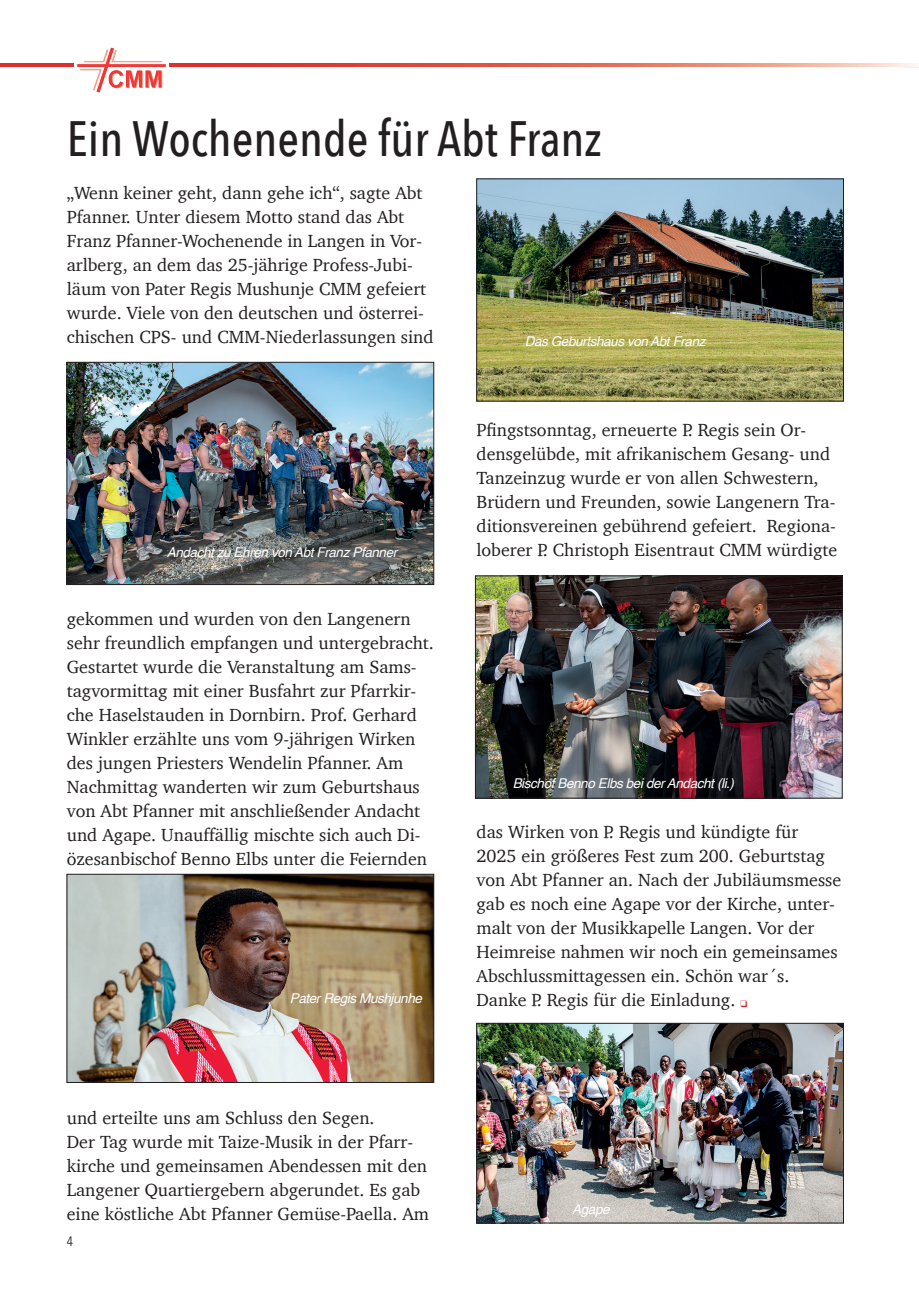
<style>
.page{position:relative;width:919px;height:1289px;background:#fff}
.page>*{position:absolute;margin:0;border:0;box-sizing:border-box;transform-origin:0 0}
.t1{font:500 49.5px "Avenir Next Condensed";color:#231f20}
.t2{font:18px/24px "Charter";color:#231f20}
.t3{font:italic 13.5px "Helvetica";letter-spacing:-.03em;color:#fff}
.t4{font:13.5px "Avenir Next Condensed";color:#231f20}
.s1{color:#cf2329}
</style>
<div class="page">
<svg style="left:0;top:64px;width:916px;height:3px;background:#e66759"></svg>
<img style="left:74px;top:47px;width:95px;height:46px">
<img style="left:69px;top:364px;width:363px;height:218px">
<div style="left:67px;top:362px;width:367px;height:222px;border:1px solid #231f20"></div>
<img style="left:69px;top:876px;width:363px;height:204px">
<div style="left:67px;top:874px;width:367px;height:208px;border:1px solid #231f20"></div>
<img style="left:478px;top:181px;width:363px;height:218px">
<div style="left:476px;top:179px;width:367px;height:222px;border:1px solid #231f20"></div>
<img style="left:477px;top:577px;width:363px;height:219px">
<div style="left:475px;top:575px;width:367px;height:223px;border:1px solid #231f20"></div>
<img style="left:478px;top:1025px;width:363px;height:196px">
<div style="left:476px;top:1023px;width:367px;height:200px;border:1px solid #231f20"></div>
<h1 class="t1" style="left:67px;top:109px;width:536px">Ein Wochenende für Abt Franz</h1>
<p class="t2" style="left:67px;top:181px;width:368px">„Wenn keiner geht, dann gehe ich“, sagte Abt Pfanner. Unter diesem Motto stand das Abt Franz Pfanner-Wochenende in Langen in Vor&shy;arlberg, an dem das 25-jährige Profess-Jubi&shy;läum von Pater Regis Mushunje CMM gefeiert wurde. Viele von den deutschen und österrei&shy;chischen CPS- und CMM-Niederlassungen sind</p>
<p class="t3" style="left:524px;top:331px;width:182px">Das Geburtshaus von Abt Franz</p>
<p class="t3" style="left:167px;top:541px;width:232px">Andacht zu Ehren von Abt Franz Pfanner</p>
<p class="t2" style="left:67px;top:607px;width:368px">gekommen und wurden von den Langenern sehr freundlich empfangen und untergebracht.<br>Gestartet wurde die Veranstaltung am Sams&shy;tagvormittag mit einer Busfahrt zur Pfarrkir&shy;che Haselstauden in Dornbirn. Prof. Gerhard Winkler erzählte uns vom 9-jährigen Wirken des jungen Priesters Wendelin Pfanner. Am Nachmittag wanderten wir zum Geburtshaus von Abt Pfanner mit anschließender Andacht und Agape. Unauffällig mischte sich auch Di&shy;özesanbischof Benno Elbs unter die Feiernden</p>
<p class="t3" style="left:290px;top:987px;width:134px">Pater Regis Mushjunhe</p>
<p class="t2" style="left:67px;top:1105px;width:364px">und erteilte uns am Schluss den Segen.<br>Der Tag wurde mit Taize-Musik in der Pfarr&shy;kirche und gemeinsamen Abendessen mit den Langener Quartiergebern abgerundet. Es gab eine köstliche Abt Pfanner Gemüse-Paella. Am</p>
<p class="t4" style="left:67px;top:1229px;width:8px">4</p>
<p class="t2" style="left:476px;top:418px;width:362px">Pfingstsonntag, erneuerte P. Regis sein Or&shy;densgelübde, mit afrikanischem Gesang- und Tanzeinzug wurde er von allen Schwestern, Brüdern und Freunden, sowie Langenern Tra&shy;ditionsvereinen gebührend gefeiert. Regiona&shy;loberer P. Christoph Eisentraut CMM würdigte</p>
<p class="t3" style="left:512px;top:772px;width:223px">Bischof Benno Elbs bei der Andacht (li.)</p>
<p class="t2" style="left:476px;top:820px;width:366px">das Wirken von P. Regis und kündigte für 2025 ein größeres Fest zum 200. Geburtstag von Abt Pfanner an. Nach der Jubiläumsmesse gab es noch eine Agape vor der Kirche, unter&shy;malt von der Musikkapelle Langen. Vor der Heimreise nahmen wir noch ein gemeinsames Abschlussmittagessen ein. Schön war´s.<br>Danke P. Regis für die Einladung. <span class="s1">❑</span></p>
<p class="t3" style="left:572px;top:1198px;width:39px">Agape</p>
</div>
